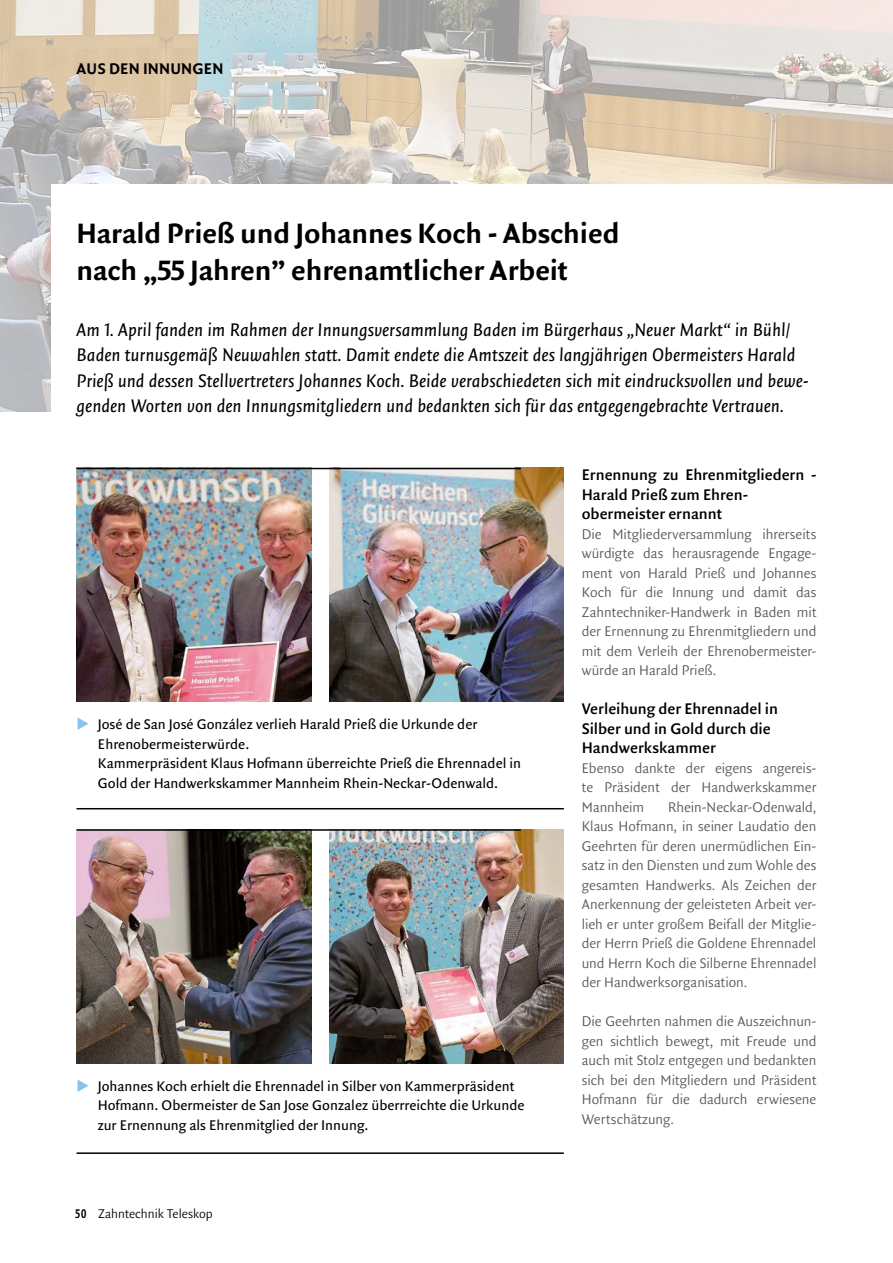
<style>
.page{position:relative;width:893px;height:1263px;background:#fff}
.page>*{position:absolute;margin:0;border:0;box-sizing:border-box;transform-origin:0 0}
.t1{font:30px/37.5px "Quadraat Sans OT Bld";letter-spacing:-.005em;color:#000}
.t2{font:italic 19.5px/25.5px "Quadraat Sans OT";letter-spacing:-.005em;color:#000}
.t3{font:600 16.5px/19.5px "Quadraat Sans OT";color:#000}
.t4{font:16.5px "Quadraat Sans OT Bld";letter-spacing:.01em;color:#000}
.t5{font:300 15px/19.5px "Quadraat Sans OT";color:#575756;text-align:justify}
.t6{font:15px/19.5px "Quadraat Sans OT";color:#000}
.t7{font:300 13.5px "Quadraat Sans OT";color:#000}
.s1{color:#86c4ec}
.s2{font-family:"Quadraat Sans OT Bld";font-weight:400}
</style>
<div class="page">
<img style="left:0;top:0;width:893px;height:411px">
<img style="left:329px;top:468px;width:235px;height:234px">
<div style="left:51px;top:184px;width:842px;height:257px;background:#fff"></div>
<img style="left:77px;top:469px;width:234px;height:233px">
<hr style="left:77px;top:808px;width:487px;height:1px;background:#000">
<hr style="left:77px;top:468px;width:444px;height:1px;background:#000">
<img style="left:329px;top:829px;width:235px;height:234px">
<img style="left:77px;top:831px;width:234px;height:232px">
<hr style="left:77px;top:1152px;width:487px;height:2px;background:#000">
<hr style="left:77px;top:829px;width:444px;height:2px;background:#000">
<p class="t4" style="left:77px;top:57px;width:148px">AUS DEN INNUNGEN</p>
<h1 class="t1" style="left:77px;top:214px;width:544px">Harald Prieß und Johannes Koch - Abschied nach „55 Jahren” ehrenamtlicher Arbeit</h1>
<p class="t2" style="left:77px;top:317px;width:734px">Am 1. April fanden im Rahmen der Innungsversammlung Baden im Bürgerhaus „Neuer Markt“ in Bühl/ Baden turnusgemäß Neuwahlen statt. Damit endete die Amtszeit des langjährigen Obermeisters Harald Prieß und dessen Stellvertreters Johannes Koch. Beide verabschiedeten sich mit eindrucksvollen und bewe&shy;genden Worten von den Innungsmitgliedern und bedankten sich für das entgegengebrachte Vertrauen.</p>
<p class="t6" style="left:98px;top:714px;width:425px;text-indent:-21px"><span class="s1">◆</span> José de San José González verlieh Harald Prieß die Urkunde der Ehrenobermeisterwürde.<br>Kammerpräsident Klaus Hofmann überreichte Prieß die Ehrennadel in Gold der Handwerkskammer Mannheim Rhein-Neckar-Odenwald.</p>
<p class="t6" style="left:98px;top:1076px;width:428px;text-indent:-21px"><span class="s1">◆</span> Johannes Koch erhielt die Ehrennadel in Silber von Kammerpräsident<br>Hofmann. Obermeister de San Jose Gonzalez überrreichte die Urkunde zur Ernennung als Ehrenmitglied der Innung.</p>
<p class="t7" style="left:75px;top:1204px;width:139px"><span class="s2">50</span> Zahntechnik Teleskop</p>
<p class="t3" style="left:582px;top:465px;width:236px">Ernennung zu Ehrenmitgliedern -<br>Harald Prieß zum Ehren&shy;obermeister ernannt</p>
<p class="t5" style="left:582px;top:524px;width:236px">Die Mitgliederversammlung ihrerseits würdigte das herausragende Engage&shy;ment von Harald Prieß und Johannes Koch für die Innung und damit das Zahntechniker-Handwerk in Baden mit der Ernennung zu Ehrenmitgliedern und mit dem Verleih der Ehrenobermeister&shy;würde an Harald Prieß.</p>
<p class="t3" style="left:582px;top:699px;width:198px">Verleihung der Ehrennadel in<br>Silber und in Gold durch die<br>Handwerkskammer</p>
<p class="t5" style="left:582px;top:758px;width:236px">Ebenso dankte der eigens angereis&shy;te Präsident der Handwerkskammer Mannheim</p>
<p class="t5" style="left:582px;top:797px;width:236px;text-indent:86px">Rhein-Neckar-Odenwald, Klaus Hofmann, in seiner Laudatio den Geehrten für deren unermüdlichen Ein&shy;satz in den Diensten und zum Wohle des gesamten Handwerks. Als Zeichen der Anerkennung der geleisteten Arbeit ver&shy;lieh er unter großem Beifall der Mitglie&shy;der Herrn Prieß die Goldene Ehrennadel und Herrn Koch die Silberne Ehrennadel der Handwerksorganisation.</p>
<p class="t5" style="left:582px;top:1011px;width:236px">Die Geehrten nahmen die Auszeichnun&shy;gen sichtlich bewegt, mit Freude und auch mit Stolz entgegen und bedankten sich bei den Mitgliedern und Präsident Hofmann für die dadurch erwiesene Wertschätzung.</p>
</div>
